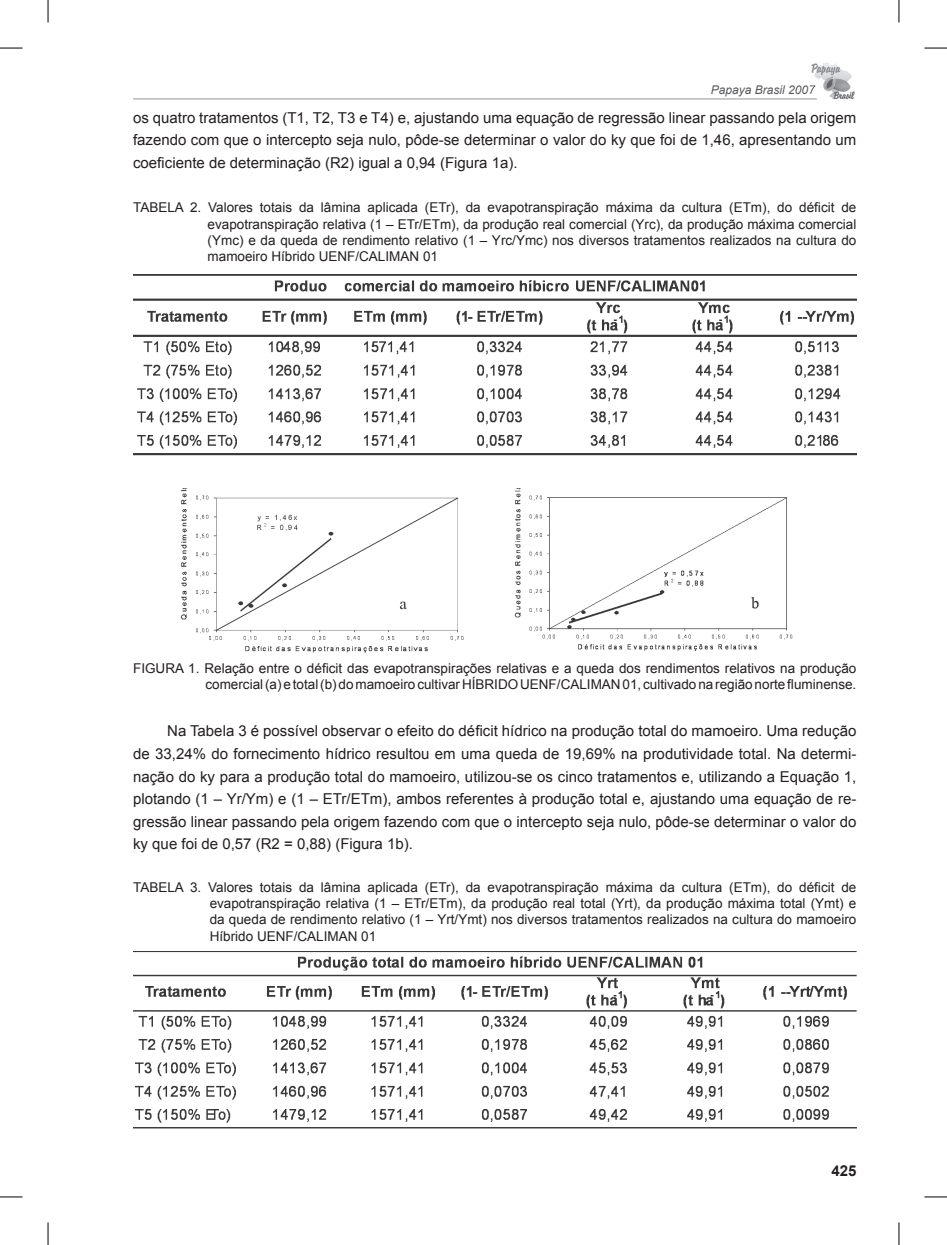
<style>
.page{position:relative;width:947px;height:1245px;background:#fff}
.page>*{position:absolute;margin:0;border:0;box-sizing:border-box;transform-origin:0 0}
.t1{font:15px/22.5px "Arial";color:#231f20;text-align:justify}
.t2{font:700 15px "Arial";color:#231f20}
.t3{font:13.5px/16.2px "Arial";color:#231f20;text-align:justify}
.t4{font:italic 12px "Arial";color:#57585a}
</style>
<div class="page">
<img style="left:811px;top:63px;width:44px;height:36px">
<svg style="left:810px;top:85px;width:5px;height:11px"></svg>
<hr style="left:133px;top:98px;width:683px;height:1px;background:#939598">
<img style="left:133px;top:274px;width:723px;height:182px">
<img style="left:180px;top:488px;width:613px;height:165px">
<img style="left:133px;top:951px;width:723px;height:178px">
<svg style="left:0;top:48px;width:22px;height:1px"></svg>
<svg style="left:924px;top:48px;width:22px;height:1px"></svg>
<svg style="left:0;top:1196px;width:22px;height:1px"></svg>
<svg style="left:924px;top:1196px;width:22px;height:1px"></svg>
<svg style="left:48px;top:0;width:1px;height:22px"></svg>
<svg style="left:48px;top:1222px;width:1px;height:22px"></svg>
<svg style="left:898px;top:0;width:1px;height:22px"></svg>
<svg style="left:898px;top:1222px;width:1px;height:22px"></svg>
<p class="t4" style="left:710px;top:82px;width:106px">Papaya Brasil 2007</p>
<p class="t1" style="left:133px;top:106px;width:724px">os quatro tratamentos (T1, T2, T3 e T4) e, ajustando uma equação de regressão linear passando pela origem fazendo com que o intercepto seja nulo, pôde-se determinar o valor do ky que foi de 1,46, apresentando um coeficiente de determinação (R2) igual a 0,94 (Figura 1a).</p>
<p class="t3" style="left:207px;top:199px;width:650px;text-indent:-74px">TABELA 2. Valores totais da lâmina aplicada (ETr), da evapotranspiração máxima da cultura (ETm), do déficit de evapotranspiração relativa (1 – ETr/ETm), da produção real comercial (Yrc), da produção máxima comercial (Ymc) e da queda de rendimento relativo (1 – Yrc/Ymc) nos diversos tratamentos realizados na cultura do mamoeiro Híbrido UENF/CALIMAN 01</p>
<p class="t3" style="left:133px;top:660px;width:724px;text-align:right">FIGURA 1. Relação entre o déficit das evapotranspirações relativas e a queda dos rendimentos relativos na produção comercial (a) e total (b) do mamoeiro cultivar HÍBRIDO UENF/CALIMAN 01, cultivado na região norte fluminense.</p>
<p class="t1" style="left:133px;top:720px;width:724px;text-indent:34px">Na Tabela 3 é possível observar o efeito do déficit hídrico na produção total do mamoeiro. Uma redução de 33,24% do fornecimento hídrico resultou em uma queda de 19,69% na produtividade total. Na determi&shy;nação do ky para a produção total do mamoeiro, utilizou-se os cinco tratamentos e, utilizando a Equação 1, plotando (1 – Yr/Ym) e (1 – ETr/ETm), ambos referentes à produção total e, ajustando uma equação de re&shy;gressão linear passando pela origem fazendo com que o intercepto seja nulo, pôde-se determinar o valor do ky que foi de 0,57 (R2 = 0,88) (Figura 1b).</p>
<p class="t3" style="left:210px;top:879px;width:648px;text-indent:-77px">TABELA 3. Valores totais da lâmina aplicada (ETr), da evapotranspiração máxima da cultura (ETm), do déficit de evapotranspiração relativa (1 – ETr/ETm), da produção real total (Yrt), da produção máxima total (Ymt) e da queda de rendimento relativo (1 – Yrt/Ymt) nos diversos tratamentos realizados na cultura do mamoeiro Híbrido UENF/CALIMAN 01</p>
<p class="t2" style="left:831px;top:1160px;width:27px">425</p>
</div>
